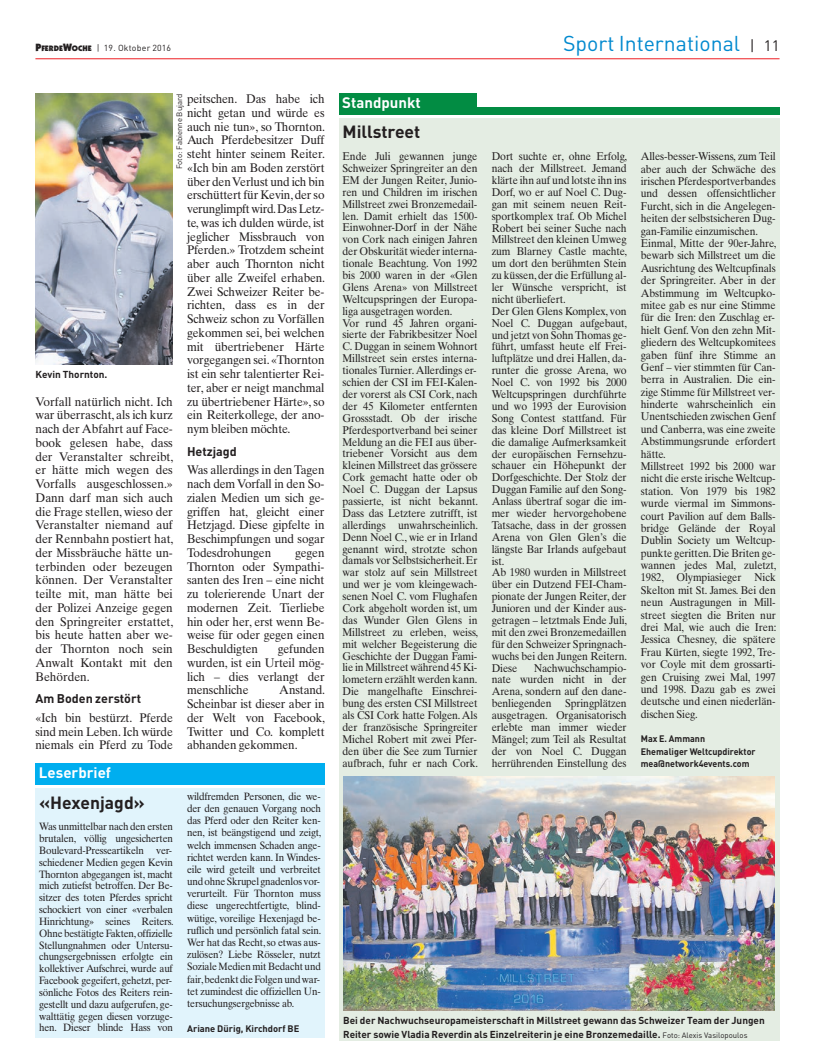
<style>
.page{position:relative;width:815px;height:1063px;background:#fff}
.page>*{position:absolute;margin:0;border:0;box-sizing:border-box;transform-origin:0 0}
.t1{font:21.25px "DIN";color:#0089cf}
.t2{font:700 17.5px "DIN";color:#231f20}
.t3{font:700 15px "DIN";color:#fff}
.t4{font:12.5px/13.8px "Times Ten";letter-spacing:-.01em;color:#231f20;text-align:justify;scale:.94 1}
.t5{font:12.5px/13.8px "Times Ten";letter-spacing:-.01em;color:#231f20;text-align:justify;scale:.95 1}
.t6{font:11.25px/11.9px "Times Ten";letter-spacing:-.01em;color:#231f20;scale:.93 1}
.t7{font:10.62px/11.9px "Times Ten";letter-spacing:-.02em;color:#231f20;scale:.93 1}
.t8{font:700 10px/13.8px "DIN";color:#231f20}
.t9{font:700 9.38px/12.4px "DIN";color:#231f20;scale:.95 1}
.t10{font:700 9.38px "DIN";color:#231f20}
.t11{font:8.75px "DIN";letter-spacing:.025em;color:#231f20}
.t12{font:7.75px "DIN";color:#231f20}
.s1{font-family:"Itc Kabel";font-weight:900;font-size:10.62px}
.s2{font-family:"Itc Kabel";font-weight:900;font-size:8px}
.s3{font-size:15px;color:#231f20}
.s4{font-family:"DIN";font-weight:700}
.s5{font-weight:400;font-size:7.75px}
</style>
<div class="page">
<hr style="left:35px;top:58px;width:745px;height:1px;background:#ee1d23">
<div style="left:339px;top:118px;width:441px;height:923px;background:#e4ede3"></div>
<div style="left:339px;top:107px;width:441px;height:7px;background:#028c43"></div>
<div style="left:339px;top:93px;width:137px;height:21px;background:#028c43"></div>
<img style="left:343px;top:777px;width:432px;height:234px">
<div style="left:35px;top:763px;width:290px;height:22px;background:#00aeef"></div>
<div style="left:35px;top:788px;width:290px;height:250px;background:#e1f4fc"></div>
<img style="left:35px;top:93px;width:138px;height:271px">
<p class="t11" style="left:35px;top:43px;width:137px"><span class="s1">P</span><span class="s2">FERDE</span><span class="s1">W</span><span class="s2">OCHE</span> | 19. Oktober 2016</p>
<p class="t1" style="left:563px;top:30px;width:218px">Sport International <span class="s3">| 11</span></p>
<p class="t4" style="left:187px;top:92px;width:148px">peitschen. Das habe ich nicht getan und würde es auch nie tun», so Thornton.<br>Auch Pferdebesitzer Duff steht hinter seinem Reiter. «Ich bin am Boden zerstört über den Verlust und ich bin erschüttert für Kevin, der so verunglimpft wird. Das Letz - te, was ich dulden würde, ist jeglicher Miss brauch von Pferden.» Trotzdem scheint aber auch Thornton nicht über alle Zweifel erhaben.<br>Zwei Schweizer Reiter be&shy;richten, dass es in der Schweiz schon zu Vorfällen gekommen sei, bei welchen mit übertriebener Härte vorgegangen sei. «Thornton ist ein sehr talentierter Rei&shy;ter, aber er neigt manchmal zu übertriebener Härte», so ein Reiterkolle ge, der ano&shy;nym bleiben möchte.</p>
<p class="t4" style="left:187px;top:442px;width:148px;line-height:18.8px"><span class="s4">Hetzjagd<br></span>Was allerdings in den Tagen</p>
<p class="t4" style="left:187px;top:477px;width:148px">nach dem Vorfall in den So&shy;zialen Medien um sich ge&shy;griffen hat, gleicht einer Hetzjagd. Diese gipfelte in Beschimpfungen und sogar Todesdrohungen</p>
<p class="t12" style="left:175px;top:169px;width:77px;rotate:-90deg">Foto: Fabienne Bujard</p>
<p class="t8" style="left:35px;top:367px;width:74px">Kevin Thornton.</p>
<p class="t5" style="left:35px;top:394px;width:147px">Vorfall natürlich nicht. Ich war überrascht, als ich kurz nach der Abfahrt auf Face&shy;book gelesen habe, dass der Veranstalter schreibt, er hätte mich wegen des Vorfalls ausgeschlossen.» Dann darf man sich auch die Frage stellen, wieso der Veranstalter niemand auf der Rennbahn postiert hat, der Miss bräu che hätte un&shy;terbinden oder bezeugen können. Der Veranstalter teilte mit, man hätte bei der Polizei Anzeige gegen den Spring reiter erstattet, bis heute hatten aber we&shy;der Thornton noch sein Anwalt Kontakt mit den Behörden.</p>
<p class="t4" style="left:35px;top:689px;width:148px;line-height:18.8px"><span class="s4">Am Boden zerstört<br></span>«Ich bin bestürzt. Pferde</p>
<p class="t4" style="left:35px;top:724px;width:148px">sind mein Leben. Ich würde niemals ein Pferd zu Tode</p>
<p class="t4" style="left:187px;top:546px;width:148px;text-indent:108px">gegen Thornton oder Sympathi&shy;santen des Iren – eine nicht zu tolerierende Unart der modernen Zeit. Tierliebe hin oder her, erst wenn Be&shy;weise für oder gegen einen Beschuldigten</p>
<p class="t4" style="left:187px;top:642px;width:148px;text-indent:91px">gefunden wurden, ist ein Urteil mög&shy;lich – dies verlangt der menschliche</p>
<p class="t4" style="left:187px;top:683px;width:148px;text-indent:92px">Anstand.<br>Scheinbar ist dieser aber in der Welt von Facebook, Twitter und Co. komplett abhanden gekommen.</p>
<p class="t3" style="left:39px;top:763px;width:74px">Leserbrief</p>
<p class="t2" style="left:39px;top:791px;width:107px">«Hexenjagd»</p>
<p class="t7" style="left:39px;top:821px;width:146px">Was unmittelbar nach den ers ten brutalen, völlig ungesich erten<br>Boulevard-Presse ar ti keln ver&shy;schiedener Medien gegen Kevin<br>Thornton abgegangen ist, macht mich zutiefst betroffen. Der Be&shy;sitzer des toten Pferdes spricht schockiert von einer «verbalen<br>Hinrichtung» seines Reiters.<br>Ohne bestätigte Fakten, offizielle<br>Stellungnahmen oder Untersu&shy;chungsergebnissen erfolgte ein kollektiver Aufschrei, wurde auf<br>Facebook gegeifert, gehetzt, per&shy;sönliche Fotos des Reiters rein&shy;gestellt und dazu aufgerufen, ge&shy;walttätig gegen diesen vorzuge&shy;hen. Dieser blinde Hass von</p>
<p class="t7" style="left:187px;top:790px;width:146px">wildfremden Personen, die we&shy;der den genauen Vorgang noch das Pferd oder den Reiter ken&shy;nen, ist beängstigend und zeigt, welch immensen Schaden ange&shy;richtet werden kann. In Windes&shy;eile wird geteilt und verbreitet und ohne Skrupel gnadenlos vor&shy;verurteilt. Für Thornton muss diese ungerechtfertigte, blind&shy;wütige, voreilige Hexenjagd be&shy;ruflich und persönlich fatal sein.<br>Wer hat das Recht, so etwas aus&shy;zulösen? Liebe Rösseler, nutzt<br>Soziale Medien mit Bedacht und fair, bedenkt die Folgen und war&shy;tet zumindest die offiziellen Un&shy;tersuchungsergebnisse ab.</p>
<p class="t10" style="left:187px;top:1022px;width:114px">Ariane Dürig, Kirchdorf BE</p>
<p class="t3" style="left:342px;top:93px;width:80px">Standpunkt</p>
<p class="t2" style="left:342px;top:121px;width:79px">Millstreet</p>
<p class="t6" style="left:343px;top:150px;width:147px">Ende Juli gewannen junge<br>Schweizer Springreiter an den<br>EM der Jungen Reiter, Junio&shy;ren und Children im irischen<br>Millstreet zwei Bronzemedail&shy;len. Damit erhielt das 1500-<br>Einwohner-Dorf in der Nähe von Cork nach einigen Jahren der Obskurität wieder interna&shy;tionale Beachtung. Von 1992 bis 2000 waren in der «Glen<br>Glens Arena» von Millstreet<br>Weltcupspringen der Europa&shy;liga ausgetragen worden.<br>Vor rund 45 Jahren organi&shy;sierte der Fabrikbesitzer Noel<br>C. Duggan in seinem Wohnort<br>Mill street sein erstes interna&shy;tionales Turnier. Allerdings er&shy;schien der CSI im FEI-Kalen&shy;der vorerst als CSI Cork, nach der 45 Kilometer entfernten<br>Grossstadt. Ob der irische<br>Pferdesportverband bei seiner<br>Meldung an die FEI aus über&shy;triebener Vorsicht aus dem kleinen Mill street das grössere<br>Cork gemacht hatte oder ob<br>Noel C. Duggan der Lapsus passierte, ist nicht bekannt.<br>Dass das Letztere zutrifft, ist allerdings unwahrscheinlich.<br>Denn Noel C., wie er in Irland genannt wird, strotzte schon damals vor Selbstsicherheit. Er war stolz auf sein Mill street und wer je vom kleingewach&shy;senen Noel C. vom Flughafen<br>Cork abgeholt worden ist, um das Wunder Glen Glens in<br>Millstreet zu erleben, weiss, mit welcher Begeisterung die<br>Geschichte der Duggan Fami&shy;lie in Millstreet wäh rend 45 Ki&shy;lometern erzählt werden kann.<br>Die mangelhafte Einschrei&shy;bung des ersten CSI Millstreet als CSI Cork hatte Folgen. Als der französische Spring reiter<br>Michel Robert mit zwei Pfer&shy;den über die See zum Turnier aufbrach, fuhr er nach Cork.</p>
<p class="t6" style="left:492px;top:150px;width:147px">Dort suchte er, ohne Erfolg, nach der Millstreet. Jemand klärte ihn auf und lotste ihn ins<br>Dorf, wo er auf Noel C. Dug&shy;gan mit seinem neuen Reit - sportkomplex traf. Ob Michel<br>Robert bei seiner Suche nach<br>Millstreet den kleinen Umweg zum Blarney Castle machte, um dort den berühmten Stein zu küssen, der die Erfüllung al&shy;ler Wünsche verspricht, ist nicht überliefert.<br>Der Glen Glens Komplex, von<br>Noel C. Duggan aufgebaut, und jetzt von Sohn Thomas ge&shy;führt, umfasst heute elf Frei&shy;luftplätze und drei Hallen, da - runter die grosse Arena, wo<br>Noel C. von 1992 bis 2000<br>Weltcupspringen durchführte und wo 1993 der Eurovision<br>Song Contest stattfand. Für das kleine Dorf Millstreet ist die damalige Aufmerksamkeit der europäischen Fernsehzu&shy;schauer ein Höhepunkt der<br>Dorfgeschich te. Der Stolz der<br>Duggan Familie auf den Song-<br>Anlass übertraf sogar die im&shy;mer wieder hervorgehobene<br>Tatsache, dass in der grossen<br>Arena von Glen Glen’s die längste Bar Irlands aufgebaut ist.<br>Ab 1980 wurden in Mill street über ein Dutzend FEI-Cham&shy;pionate der Jungen Reiter, der<br>Junioren und der Kinder aus&shy;getragen – letztmals Ende Juli, mit den zwei Bronzemedaillen für den Schweizer Springnach&shy;wuchs bei den Jungen Reitern.<br>Diese</p>
<p class="t6" style="left:492px;top:662px;width:147px;text-align:justify;text-indent:42px">Nachwuchschampio&shy;nate wurden nicht in der Arena, sondern auf den dane&shy;benliegenden Springplätzen ausgetragen. Organisatorisch erlebte man immer wieder Mängel; zum Teil als Resultat der von Noel C. Duggan herrührenden Einstellung des</p>
<p class="t6" style="left:641px;top:150px;width:147px;line-height:12.4px">Alles-besser-Wissens, zum Teil aber auch der Schwäche des irischen Pferdesportverbandes und dessen offensichtlicher<br>Furcht, sich in die Angelegen&shy;heiten der selbstsicheren Dug&shy;gan-Familie einzumischen.<br>Einmal, Mitte der 90er-Jahre, bewarb sich Mill street um die<br>Ausrichtung des Weltcupfinals der Springreiter. Aber in der<br>Abstimmung im Weltcupko&shy;mitee gab es nur eine Stimme für die Iren: den Zuschlag er&shy;hielt Genf. Von den zehn Mit&shy;gliedern des Weltcupkomitees gaben fünf ihre Stimme an<br>Genf – vier stimmten für Can&shy;berra in Australien. Die ein&shy;zige Stimme für Millstreet ver&shy;hinderte wahrscheinlich ein<br>Unentschieden zwischen Genf und Canberra, was eine zweite<br>Abstimmungsrunde erfordert hätte.<br>Millstreet 1992 bis 2000 war nicht die erste irische Weltcup&shy;station. Von 1979 bis 1982 wurde viermal im Simmons&shy;court Pavilion auf dem Balls&shy;bridge Gelände der Royal<br>Dublin Society um Weltcup&shy;punkte geritten. Die Briten ge&shy;wannen jedes Mal, zuletzt,<br>1982, Olympiasieger Nick<br>Skelton mit St. James. Bei den neun Austragungen in Mill - street siegten die Briten nur drei Mal, wie auch die Iren:<br>Jessica Chesney, die spätere<br>Frau Kürten, siegte 1992, Tre&shy;vor Coyle mit dem grossarti&shy;gen Cruising zwei Mal, 1997 und 1998. Dazu gab es zwei deutsche und einen niederlän&shy;dischen Sieg.</p>
<p class="t9" style="left:641px;top:732px;width:122px">Max E. Ammann<br>Ehemaliger Weltcupdirektor mea@network4events.com</p>
<p class="t8" style="left:343px;top:1013px;width:423px">Bei der Nachwuchseuropameisterschaft in Millstreet gewann das Schweizer Team der Jungen<br>Reiter sowie Vladia Reverdin als Einzelreiterin je eine Bronzemedaille. <span class="s5">Foto: Alexis Vasilopoulos</span></p>
</div>
